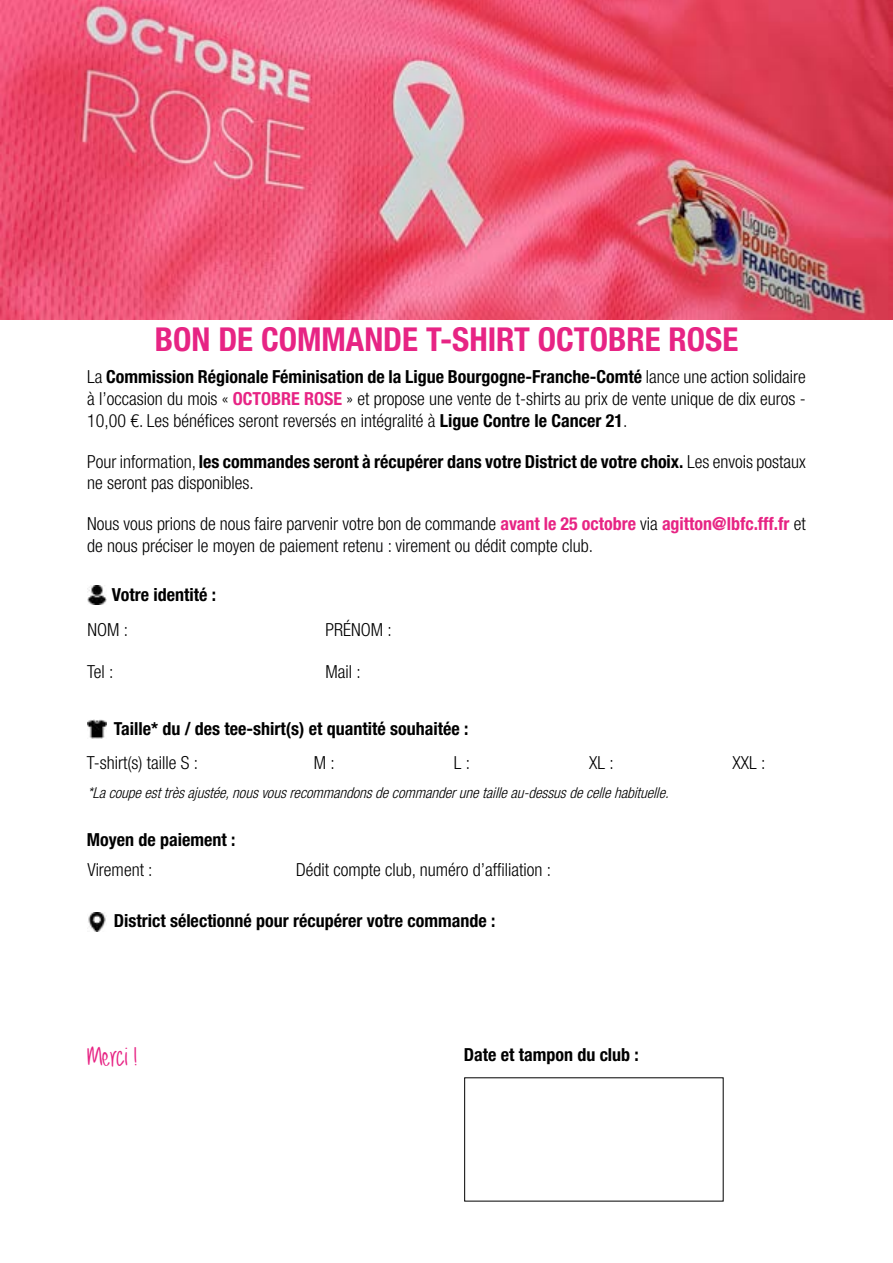
<style>
.page{position:relative;width:893px;height:1263px;background:#fff}
.page>*{position:absolute;margin:0;border:0;box-sizing:border-box;transform-origin:0 0}
.t1{font:700 40.5px "Always Forever";color:#e72484}
.t2{font:700 condensed 33px "Helvetica Neue LT Std";color:#e72484}
.t3{font:700 condensed 18px "Helvetica Neue LT Std";color:#000}
.t4{font:300 condensed 18px/21.6px "Helvetica Neue LT Com";color:#000}
.t5{font:300 condensed 18px/21.6px "Helvetica Neue LT Com";color:#020203}
.t6{font:italic 300 condensed 15px "Helvetica Neue LT Com";color:#000}
.s1{font-family:"Helvetica Neue LT Com";font-weight:300}
.s2{font-family:"Helvetica Neue LT Std";font-weight:700;color:#e72484}
.s3{font-family:"Helvetica Neue LT Std";font-weight:700}
.s4{color:#000}
</style>
<div class="page">
<img style="left:88px;top:912px;width:18px;height:19px">
<img style="left:87px;top:720px;width:19px;height:18px">
<img style="left:87px;top:586px;width:19px;height:19px">
<img style="left:1px;top:0;width:891px;height:319px">
<h2 class="t2" style="left:155px;top:319px;width:585px">BON DE COMMANDE T-SHIRT OCTOBRE ROSE</h2>
<p class="t3" style="left:87px;top:366px;width:720px"><span class="s1">La</span> Commission Régionale Féminisation de la Ligue Bourgogne-Franche-Comté <span class="s1">lance une action solidaire</span></p>
<p class="t4" style="left:87px;top:388px;width:720px">à l’occasion du mois « <span class="s2">OCTOBRE ROSE</span> » et propose une vente de t-shirts au prix de vente unique de dix euros -<br>10,00 €. Les bénéfices seront reversés en intégralité à <span class="s3">Ligue Contre le Cancer 21</span>.</p>
<p class="t3" style="left:87px;top:450px;width:720px"><span class="s1">Pour information,</span> les commandes seront à récupérer dans votre District de votre choix. <span class="s1">Les envois postaux</span></p>
<p class="t4" style="left:87px;top:472px;width:168px">ne seront pas disponibles.</p>
<p class="t5" style="left:87px;top:513px;width:720px"><span class="s4">Nous vous prions de nous faire parvenir votre bon de commande</span> <span class="s2">avant le 25 octobre</span> <span class="s4">via</span> <span class="s2">agitton@lbfc.fff.fr</span> <span class="s4">et </span>de nous préciser le moyen de paiement retenu : virement ou dédit compte club.</p>
<p class="t3" style="left:112px;top:583px;width:106px">Votre identité :</p>
<p class="t4" style="left:87px;top:619px;width:42px">NOM :</p>
<p class="t4" style="left:325px;top:619px;width:68px">PRÉNOM :</p>
<p class="t4" style="left:87px;top:661px;width:28px">Tel :</p>
<p class="t4" style="left:325px;top:661px;width:37px">Mail :</p>
<p class="t3" style="left:114px;top:717px;width:356px">Taille* du / des tee-shirt(s) et quantité souhaitée :</p>
<p class="t4" style="left:454px;top:752px;width:18px">L :</p>
<p class="t4" style="left:87px;top:752px;width:113px">T-shirt(s) taille S :</p>
<p class="t4" style="left:314px;top:752px;width:22px">M :</p>
<p class="t4" style="left:589px;top:752px;width:26px">XL :</p>
<p class="t4" style="left:732px;top:752px;width:34px">XXL :</p>
<p class="t6" style="left:87px;top:784px;width:587px">*Lacoupeesttrèsajustée,nousvousrecommandonsdecommanderunetailleau-dessusdecellehabituelle.</p>
<p class="t3" style="left:87px;top:829px;width:150px">Moyen de paiement :</p>
<p class="t4" style="left:87px;top:859px;width:67px">Virement :</p>
<p class="t4" style="left:296px;top:859px;width:256px">Dédit compte club, numéro d’affiliation :</p>
<p class="t3" style="left:114px;top:910px;width:383px">District sélectionné pour récupérer votre commande :</p>
<h1 class="t1" style="left:87px;top:1040px;width:52px">Merci !</h1>
<p class="t3" style="left:464px;top:1044px;width:176px">Date et tampon du club :</p>
</div>
